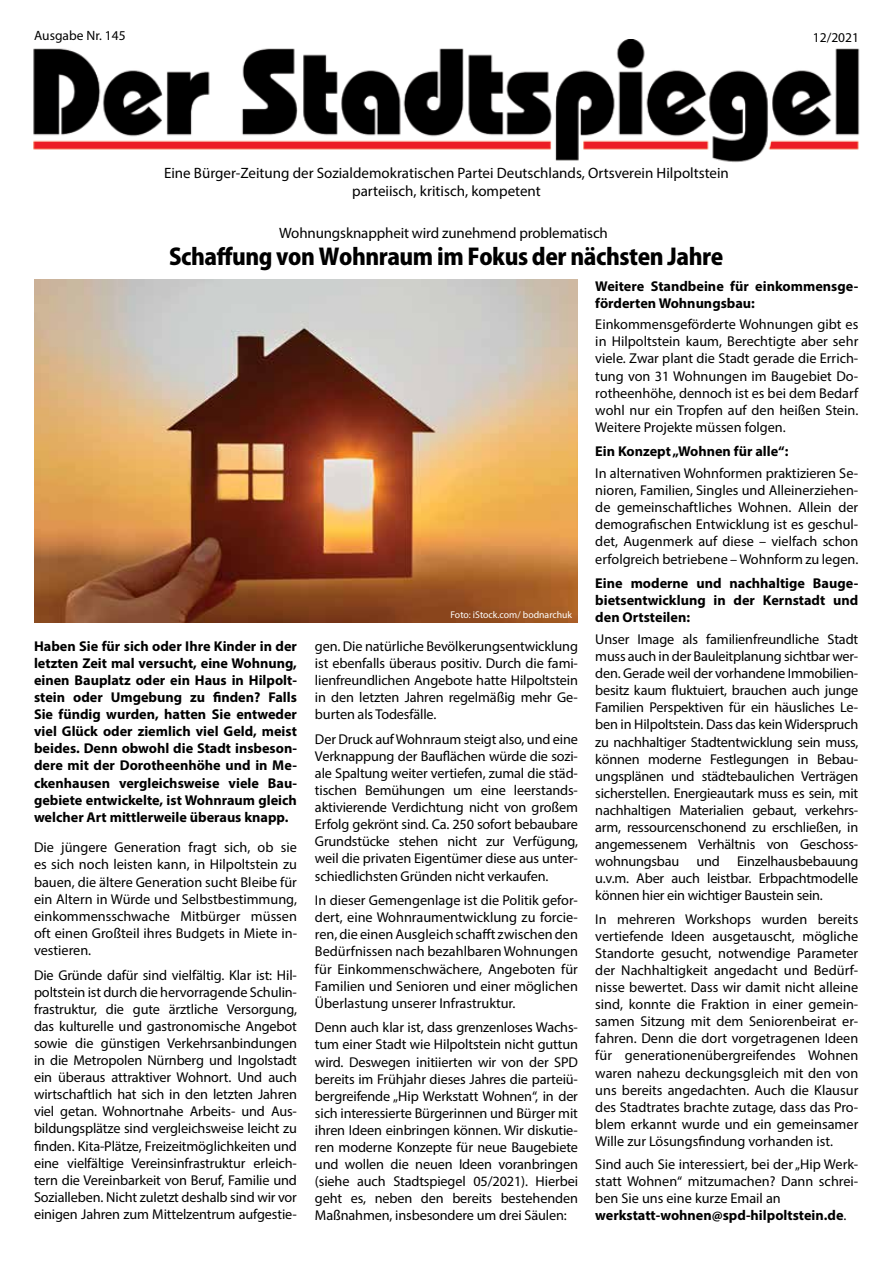
<style>
.page{position:relative;width:893px;height:1263px;background:#fff}
.page>*{position:absolute;margin:0;border:0;box-sizing:border-box;transform-origin:0 0}
.t1{font:800 22.5px "Koz Go Pro";letter-spacing:-.02em;color:#000}
.t2{font:15px/18px "Myriad Pro";color:#000;text-align:center}
.t3{font:14.25px/17.1px "Myriad Pro";color:#000;text-align:justify}
.t4{font:700 14.25px/17.1px "Myriad Pro";color:#000;text-align:justify}
.t5{font:13.5px "Myriad Pro";color:#000}
.t6{font:9.75px "Myriad Pro";color:#fff}
.s1{font-weight:700}
</style>
<div class="page">
<img style="left:33px;top:40px;width:827px;height:123px">
<img style="left:34px;top:280px;width:544px;height:343px">
<p class="t5" style="left:34px;top:27px;width:93px">Ausgabe Nr. 145</p>
<p class="t5" style="left:813px;top:29px;width:48px">12/2021</p>
<p class="t2" style="left:164px;top:164px;width:566px">Eine Bürger-Zeitung der Sozialdemokratischen Partei Deutschlands, Ortsverein Hilpoltstein parteiisch, kritisch, kompetent</p>
<p class="t2" style="left:279px;top:223px;width:330px">Wohnungsknappheit wird zunehmend problematisch</p>
<h1 class="t1" style="left:169px;top:242px;width:556px">Schaffung von Wohnraum im Fokus der nächsten Jahre</h1>
<p class="t4" style="left:34px;top:637px;width:264px">Haben Sie für sich oder Ihre Kinder in der letzten Zeit mal versucht, eine Wohnung, einen Bauplatz oder ein Haus in Hilpolt&shy;stein oder Umgebung zu finden? Falls Sie fündig wurden, hatten Sie entweder viel Glück oder ziemlich viel Geld, meist beides. Denn obwohl die Stadt insbeson&shy;dere mit der Dorotheenhöhe und in Me&shy;ckenhausen vergleichsweise viele Bau&shy;gebiete entwickelte, ist Wohnraum gleich welcher Art mittlerweile überaus knapp.</p>
<p class="t3" style="left:34px;top:839px;width:264px">Die jüngere Generation fragt sich, ob sie es sich noch leisten kann, in Hilpoltstein zu bauen, die ältere Generation sucht Bleibe für ein Altern in Würde und Selbstbestimmung, einkommensschwache Mitbürger müssen oft einen Großteil ihres Budgets in Miete in&shy;vestieren.</p>
<p class="t3" style="left:34px;top:966px;width:264px">Die Gründe dafür sind vielfältig. Klar ist: Hil&shy;poltstein ist durch die hervorragende Schulin&shy;frastruktur, die gute ärztliche Versorgung, das kulturelle und gastronomische Angebot sowie die günstigen Verkehrsanbindungen in die Metropolen Nürnberg und Ingolstadt ein überaus attraktiver Wohnort. Und auch wirtschaftlich hat sich in den letzten Jahren viel getan. Wohnortnahe Arbeits- und Aus&shy;bildungsplätze sind vergleichsweise leicht zu finden. Kita-Plätze, Freizeitmöglichkeiten und eine vielfältige Vereinsinfrastruktur erleich&shy;tern die Vereinbarkeit von Beruf, Familie und Sozialleben. Nicht zuletzt deshalb sind wir vor einigen Jahren zum Mittelzentrum aufgestie-</p>
<p class="t6" style="left:450px;top:609px;width:123px">Foto: iStock.com/ bodnarchuk</p>
<p class="t3" style="left:315px;top:637px;width:264px">gen. Die natürliche Bevölkerungsentwicklung ist ebenfalls überaus positiv. Durch die fami&shy;lienfreundlichen Angebote hatte Hilpoltstein in den letzten Jahren regelmäßig mehr Ge&shy;burten als Todesfälle.</p>
<p class="t3" style="left:315px;top:730px;width:264px">Der Druck auf Wohnraum steigt also, und eine Verknappung der Bauflächen würde die sozi&shy;ale Spaltung weiter vertiefen, zumal die städ&shy;tischen Bemühungen um eine leerstands&shy;aktivierende Verdichtung nicht von großem Erfolg gekrönt sind. Ca. 250 sofort bebaubare Grundstücke stehen nicht zur Verfügung, weil die privaten Eigentümer diese aus unter&shy;schiedlichsten Gründen nicht verkaufen.</p>
<p class="t3" style="left:315px;top:891px;width:264px">In dieser Gemengenlage ist die Politik gefor&shy;dert, eine Wohnraumentwicklung zu forcie&shy;ren, die einen Ausgleich schafft zwischen den Bedürfnissen nach bezahlbaren Wohnungen für Einkommenschwächere, Angeboten für Familien und Senioren und einer möglichen Überlastung unserer Infrastruktur.</p>
<p class="t3" style="left:315px;top:1019px;width:264px">Denn auch klar ist, dass grenzenloses Wachs&shy;tum einer Stadt wie Hilpoltstein nicht guttun wird. Deswegen initiierten wir von der SPD bereits im Frühjahr dieses Jahres die parteiü&shy;bergreifende „Hip Werkstatt Wohnen“, in der sich interessierte Bürgerinnen und Bürger mit ihren Ideen einbringen können. Wir diskutie&shy;ren moderne Konzepte für neue Baugebiete und wollen die neuen Ideen voranbringen (siehe auch Stadtspiegel 05/2021). Hierbei geht es, neben den bereits bestehenden Maßnahmen, insbesondere um drei Säulen:</p>
<p class="t4" style="left:595px;top:277px;width:264px">Weitere Standbeine für einkommensge&shy;förderten Wohnungsbau:</p>
<p class="t3" style="left:595px;top:316px;width:264px">Einkommensgeförderte Wohnungen gibt es in Hilpoltstein kaum, Berechtigte aber sehr viele. Zwar plant die Stadt gerade die Errich&shy;tung von 31 Wohnungen im Baugebiet Do&shy;rotheenhöhe, dennoch ist es bei dem Bedarf wohl nur ein Tropfen auf den heißen Stein.<br>Weitere Projekte müssen folgen.</p>
<p class="t4" style="left:595px;top:443px;width:195px">Ein Konzept „Wohnen für alle“:</p>
<p class="t3" style="left:595px;top:464px;width:264px">In alternativen Wohnformen praktizieren Se&shy;nioren, Familien, Singles und Alleinerziehen&shy;de gemeinschaftliches Wohnen. Allein der demografischen Entwicklung ist es geschul&shy;det, Augenmerk auf diese – vielfach schon erfolgreich betriebene – Wohnform zu legen.</p>
<p class="t4" style="left:595px;top:574px;width:264px">Eine moderne und nachhaltige Bauge&shy;bietsentwicklung in der Kernstadt und den Ortsteilen:</p>
<p class="t3" style="left:595px;top:630px;width:264px">Unser Image als familienfreundliche Stadt muss auch in der Bauleitplanung sichtbar wer&shy;den. Gerade weil der vorhandene Immobilien&shy;besitz kaum fluktuiert, brauchen auch junge Familien Perspektiven für ein häusliches Le&shy;ben in Hilpoltstein. Dass das kein Widerspruch zu nachhaltiger Stadtentwicklung sein muss, können moderne Festlegungen in Bebau&shy;ungsplänen und städtebaulichen Verträgen sicherstellen. Energieautark muss es sein, mit nachhaltigen Materialien gebaut, verkehrs&shy;arm, ressourcenschonend zu erschließen, in angemessenem Verhältnis von Geschoss&shy;wohnungsbau und Einzelhausbebauung u.v.m. Aber auch leistbar. Erbpachtmodelle können hier ein wichtiger Baustein sein.</p>
<p class="t3" style="left:595px;top:910px;width:264px">In mehreren Workshops wurden bereits vertiefende Ideen ausgetauscht, mögliche Standorte gesucht, notwendige Parameter der Nachhaltigkeit angedacht und Bedürf&shy;nisse bewertet. Dass wir damit nicht alleine sind, konnte die Fraktion in einer gemein&shy;samen Sitzung mit dem Seniorenbeirat er&shy;fahren. Denn die dort vorgetragenen Ideen für generationenübergreifendes Wohnen waren nahezu deckungsgleich mit den von uns bereits angedachten. Auch die Klausur des Stadtrates brachte zutage, dass das Pro&shy;blem erkannt wurde und ein gemeinsamer Wille zur Lösungsfindung vorhanden ist.</p>
<p class="t3" style="left:595px;top:1155px;width:264px;text-align:left">Sind auch Sie interessiert, bei der „Hip Werk&shy;statt Wohnen“ mitzumachen? Dann schrei&shy;ben Sie uns eine kurze Email an <span class="s1">werkstatt-wohnen@spd-hilpoltstein.de</span>.</p>
</div>
